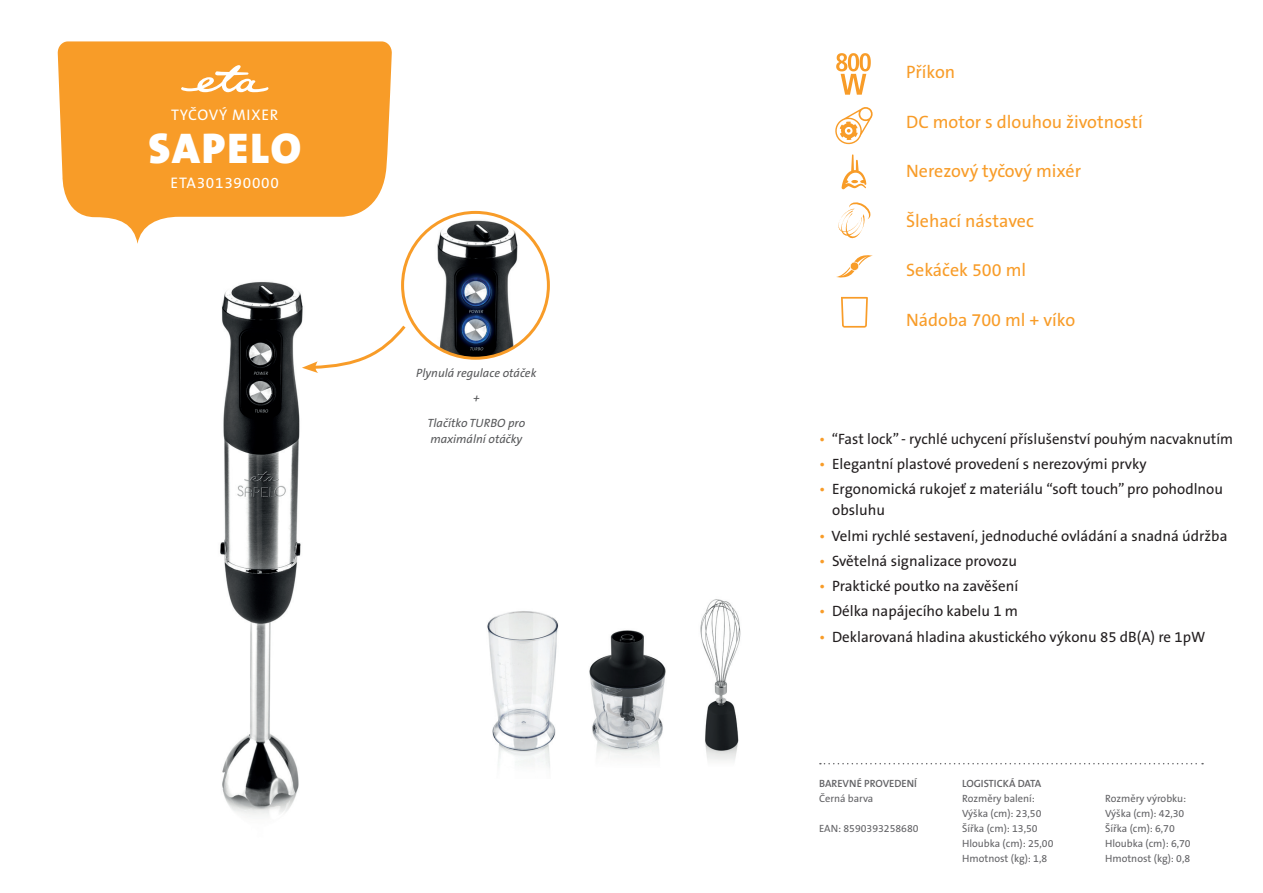
<style>
.page{position:relative;width:1263px;height:893px;background:#fff}
.page>*{position:absolute;margin:0;border:0;box-sizing:border-box;transform-origin:0 0}
.t1{font:900 43.2px "The Sans CE B9";letter-spacing:.05em;color:#fff}
.t2{font:18px "The Sans CE B5 Plain";color:#f89c28}
.t3{font:15.45px "The Sans CE B5 Plain";letter-spacing:.05em;color:#fff}
.t4{font:15px/21px "The Sans CE B5 Plain";color:#231f20}
.t5{font:italic 12px/25px "The Sans CE B5";color:#57585a;text-align:center}
.t6{font:10.5px/15px "The Sans CE B5 Plain";color:#636366}
.t7{font:600 10.5px "The Sans CE B6";color:#636366}
.s1{color:#f89c28}
</style>
<div class="page">
<img style="left:220px;top:281px;width:83px;height:535px">
<svg style="left:58px;top:41px;width:334px;height:203px;fill:#f89c28"></svg>
<svg style="left:820px;top:763px;width:383px;height:1px"></svg>
<svg style="left:181px;top:65px;width:87px;height:27px"></svg>
<svg style="left:835px;top:107px;width:38px;height:38px"></svg>
<svg style="left:841px;top:154px;width:25px;height:36px"></svg>
<svg style="left:836px;top:255px;width:37px;height:23px"></svg>
<svg style="left:841px;top:297px;width:27px;height:31px"></svg>
<svg style="left:836px;top:53px;width:35px;height:42px"></svg>
<img style="left:403px;top:212px;width:145px;height:146px;border-radius:73px">
<div style="left:401px;top:211px;width:149px;height:149px;border:3px solid #f89c28;border-radius:50%"></div>
<svg style="left:302px;top:322px;width:104px;height:51px"></svg>
<svg style="left:838px;top:202px;width:33px;height:37px"></svg>
<img style="left:487px;top:611px;width:72px;height:157px">
<img style="left:589px;top:599px;width:152px;height:162px">
<p class="t3" style="left:171px;top:106px;width:109px">TYČOVÝ MIXER</p>
<h1 class="t1" style="left:148px;top:122px;width:154px">SAPELO</h1>
<p class="t3" style="left:171px;top:174px;width:110px">ETA301390000</p>
<p class="t5" style="left:416px;top:361px;width:122px">Plynulá regulace otáček +<br>Tlačítko TURBO pro</p>
<p class="t5" style="left:430px;top:427px;width:93px">maximální otáčky</p>
<p class="t2" style="left:906px;top:62px;width:51px">Příkon</p>
<p class="t2" style="left:906px;top:112px;width:238px">DC motor s dlouhou životností</p>
<p class="t2" style="left:906px;top:161px;width:176px">Nerezový tyčový mixér</p>
<p class="t2" style="left:906px;top:211px;width:129px">Šlehací nástavec</p>
<p class="t2" style="left:906px;top:260px;width:122px">Sekáček 500 ml</p>
<p class="t2" style="left:906px;top:310px;width:170px">Nádoba 700 ml + víko</p>
<p class="t4" style="left:819px;top:429px;width:415px"><span class="s1">•</span> “Fast lock” - rychlé uchycení příslušenství pouhým nacvaknutím</p>
<p class="t4" style="left:819px;top:454px;width:329px"><span class="s1">•</span> Elegantní plastové provedení s nerezovými prvky</p>
<p class="t4" style="left:832px;top:480px;width:392px;text-indent:-13px"><span class="s1">•</span> Ergonomická rukojeť z materiálu “soft touch” pro pohodlnou obsluhu</p>
<p class="t4" style="left:819px;top:526px;width:410px"><span class="s1">•</span> Velmi rychlé sestavení, jednoduché ovládání a snadná údržba</p>
<p class="t4" style="left:819px;top:551px;width:199px"><span class="s1">•</span> Světelná signalizace provozu</p>
<p class="t4" style="left:819px;top:576px;width:201px"><span class="s1">•</span> Praktické poutko na zavěšení</p>
<p class="t4" style="left:819px;top:602px;width:200px"><span class="s1">•</span> Délka napájecího kabelu 1 m</p>
<p class="t4" style="left:819px;top:627px;width:388px"><span class="s1">•</span> Deklarovaná hladina akustického výkonu 85 dB(A) re 1pW</p>
<p class="t7" style="left:819px;top:778px;width:99px">BAREVNÉ PROVEDENÍ</p>
<p class="t6" style="left:819px;top:792px;width:56px">Černá barva</p>
<p class="t6" style="left:819px;top:822px;width:101px">EAN: 8590393258680</p>
<p class="t7" style="left:962px;top:778px;width:81px">LOGISTICKÁ DATA</p>
<p class="t6" style="left:962px;top:792px;width:93px">Rozměry balení:<br>Výška (cm): 23,50<br>Šířka (cm): 13,50<br>Hloubka (cm): 25,00<br>Hmotnost (kg): 1,8</p>
<p class="t6" style="left:1105px;top:792px;width:87px">Rozměry výrobku:<br>Výška (cm): 42,30<br>Šířka (cm): 6,70<br>Hloubka (cm): 6,70<br>Hmotnost (kg): 0,8</p>
</div>
